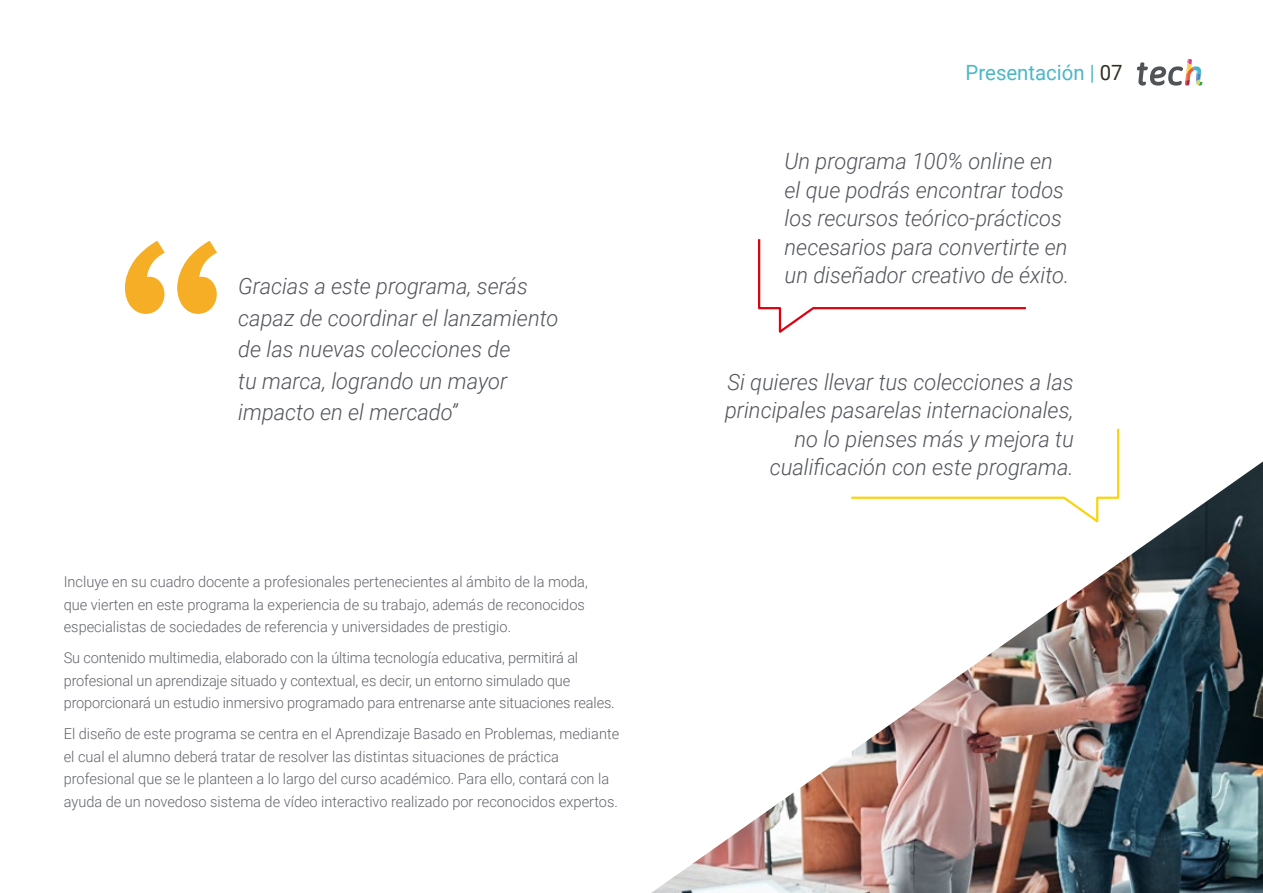
<style>
.page{position:relative;width:1263px;height:893px;background:#fff}
.page>*{position:absolute;margin:0;border:0;box-sizing:border-box;transform-origin:0 0}
.t1{font:italic 300 22.5px/28.5px "Roboto";color:#52555b}
.t2{font:21px "Roboto";color:#4db7c5}
.t3{font:300 15px/22.5px "Roboto";color:#61646a}
.s1{color:#312e20}
</style>
<div class="page">
<svg style="left:125px;top:241px;width:92px;height:73px"></svg>
<img style="left:651px;top:461px;width:612px;height:432px">
<svg style="left:1137px;top:59px;width:65px;height:27px"></svg>
<svg style="left:849px;top:428px;width:271px;height:98px"></svg>
<svg style="left:758px;top:239px;width:268px;height:94px"></svg>
<h1 class="t1" style="left:238px;top:269px;width:322px;line-height:31.5px">Gracias a este programa, serás capaz de coordinar el lanzamiento de las nuevas colecciones de<br>tu marca, logrando un mayor impacto en el mercado”</h1>
<p class="t3" style="left:64px;top:570px;width:526px">Incluye en su cuadro docente a profesionales pertenecientes al ámbito de la moda, que vierten en este programa la experiencia de su trabajo, además de reconocidos especialistas de sociedades de referencia y universidades de prestigio.</p>
<p class="t3" style="left:64px;top:646px;width:552px">Su contenido multimedia, elaborado con la última tecnología educativa, permitirá al profesional un aprendizaje situado y contextual, es decir, un entorno simulado que proporcionará un estudio inmersivo programado para entrenarse ante situaciones reales.</p>
<p class="t3" style="left:64px;top:722px;width:557px">El diseño de este programa se centra en el Aprendizaje Basado en Problemas, mediante el cual el alumno deberá tratar de resolver las distintas situaciones de práctica profesional que se le planteen a lo largo del curso académico. Para ello, contará con la ayuda de un novedoso sistema de vídeo interactivo realizado por reconocidos expertos.</p>
<h2 class="t2" style="left:966px;top:57px;width:159px">Presentación | <span class="s1">07</span></h2>
<h1 class="t1" style="left:784px;top:146px;width:286px">Un programa 100% online en el que podrás encontrar todos los recursos teórico-prácticos necesarios para convertirte en un diseñador creativo de éxito.</h1>
<h1 class="t1" style="left:725px;top:367px;width:350px;text-align:right">Si quieres llevar tus colecciones a las principales pasarelas internacionales, no lo pienses más y mejora tu cualificación con este programa.</h1>
</div>
